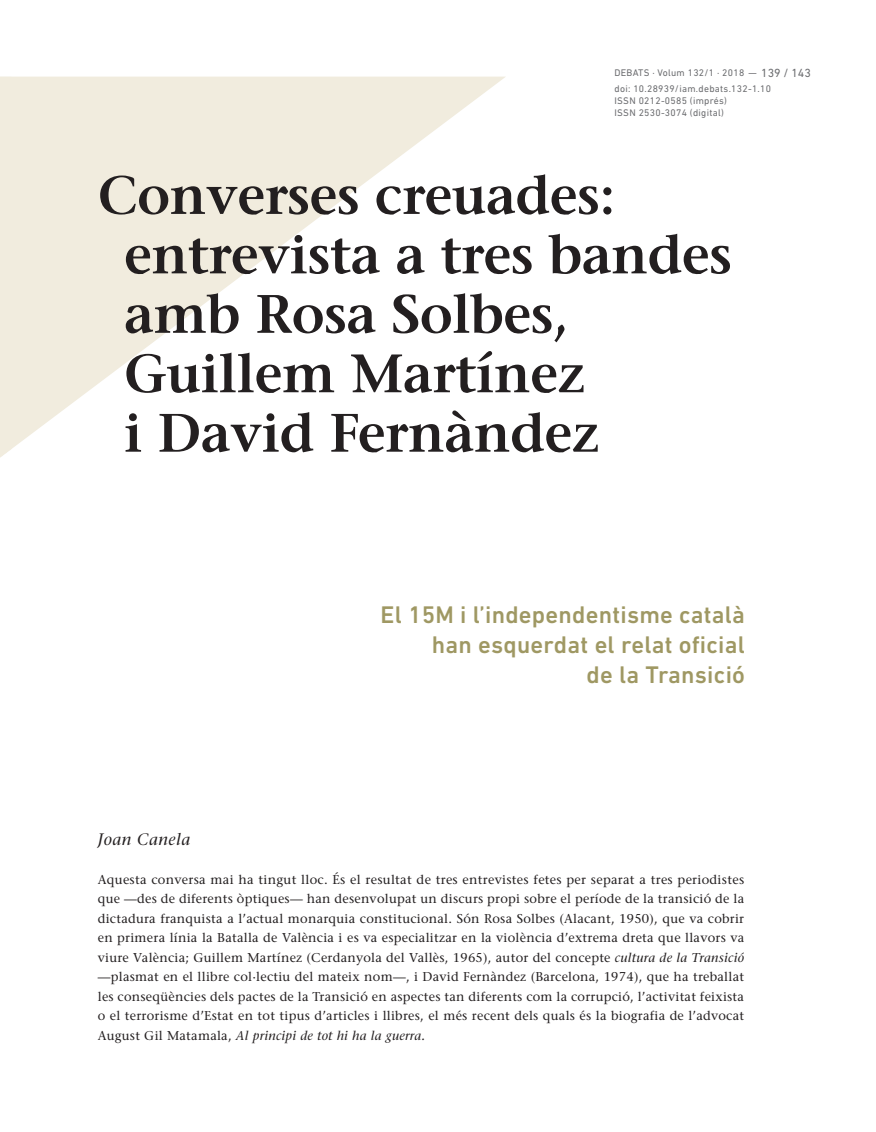
<style>
.page{position:relative;width:876px;height:1132px;background:#fff}
.page>*{position:absolute;margin:0;border:0;box-sizing:border-box;transform-origin:0 0}
.t1{font:600 53.85px/59.4px "Stone Serif";letter-spacing:-.01em;color:#231f20}
.t2{font:500 24.45px/30px "DIN Next LT Pro";letter-spacing:.01em;color:#9f9863;text-align:right}
.t3{font:italic 16.5px "Stone Serif";letter-spacing:.03em;color:#231f20}
.t4{font:12.75px/19.5px "Stone Serif";letter-spacing:.02em;color:#231f20;text-align:justify}
.t5{font:9.75px/15.9px "DIN Next LT Pro";letter-spacing:.03em;color:#6c6d70}
.s1{font-size:12px}
.s2{font-style:italic}
</style>
<div class="page">
<svg style="left:11px;top:77px;width:494px;height:372px;fill:#f2ede1"></svg>
<p class="t5" style="left:614px;top:65px;width:198px">DEBATS · Volum 132/1 · 2018 — <span class="s1">139 / 143 </span>doi: 10.28939/iam.debats.132-1.10</p>
<p class="t5" style="left:614px;top:95px;width:114px;line-height:11.7px">ISSN 0212-0585 (imprés)<br>ISSN 2530-3074 (digital)</p>
<h1 class="t1" style="left:124px;top:165px;width:609px;text-indent:-26px">Converses creuades: entrevista a tres bandes amb Rosa Solbes,<br>Guillem Martínez<br>i David Fernàndez</h1>
<h2 class="t2" style="left:380px;top:599px;width:366px">El 15M i l’independentisme català han esquerdat el relat oficial<br>de la Transició</h2>
<p class="t3" style="left:98px;top:829px;width:94px">Joan Canela</p>
<p class="t4" style="left:98px;top:869px;width:648px">Aquesta conversa mai ha tingut lloc. És el resultat de tres entrevistes fetes per separat a tres periodistes que —des de diferents òptiques— han desenvolupat un discurs propi sobre el període de la transició de la dictadura franquista a l’actual monarquia constitucional. Són Rosa Solbes (Alacant, 1950), que va cobrir en primera línia la Batalla de València i es va especialitzar en la violència d’extrema dreta que llavors va viure València; Guillem Martínez (Cerdanyola del Vallès, 1965), autor del concepte <span class="s2">cultura de la Transició </span>—plasmat en el llibre col·lectiu del mateix nom—, i David Fernàndez (Barcelona, 1974), que ha treballat les conseqüències dels pactes de la Transició en aspectes tan diferents com la corrupció, l’activitat feixista o el terrorisme d’Estat en tot tipus d’articles i llibres, el més recent dels quals és la biografia de l’advocat August Gil Matamala, <span class="s2">Al principi de tot hi ha la guerra.</span></p>
</div>
